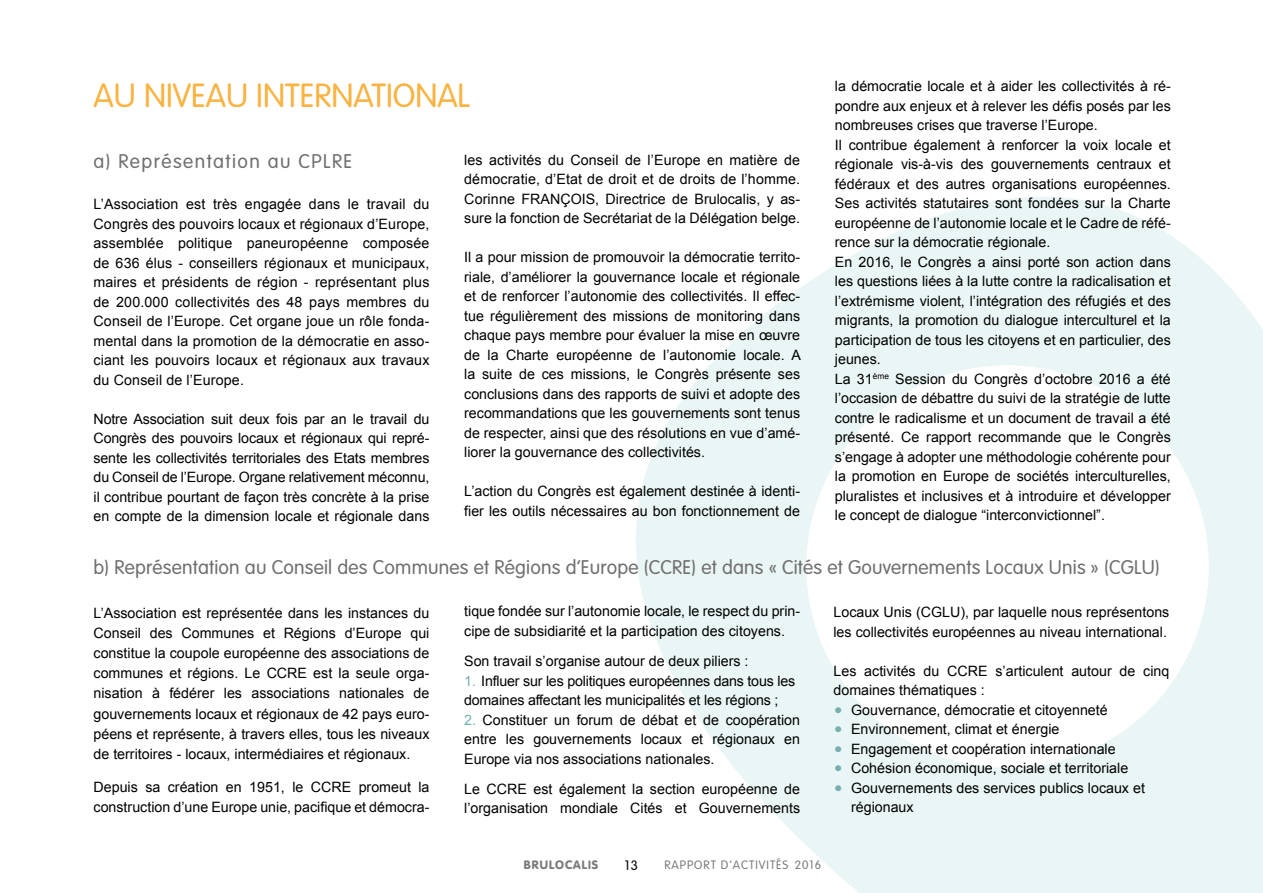
<style>
.page{position:relative;width:1263px;height:893px;background:#fff}
.page>*{position:absolute;margin:0;border:0;box-sizing:border-box;transform-origin:0 0}
.t1{font:300 33px "VAG Rounded";color:#f9b342}
.t2{font:300 19.5px "VAG Rounded";letter-spacing:.01em;color:#706f6f}
.t3{font:300 19.5px "VAG Rounded";letter-spacing:.075em;color:#706f6f}
.t4{font:14.25px/19.5px "Arial";color:#000}
.t5{font:300 13.5px "VAG Rounded";color:#000}
.t6{font:300 12px "VAG Rounded";letter-spacing:.08em;color:#7c7b7b}
.t7{font:900 12px "VAG Rounded";letter-spacing:.08em;color:#7c7b7b}
.s1{color:#76afae}
</style>
<div class="page">
<svg style="left:636px;top:197px;width:627px;height:696px;fill:#eaf5f6"></svg>
<svg style="left:835px;top:707px;width:6px;height:6px"></svg>
<svg style="left:835px;top:726px;width:6px;height:6px"></svg>
<svg style="left:835px;top:746px;width:6px;height:6px"></svg>
<svg style="left:835px;top:765px;width:6px;height:6px"></svg>
<svg style="left:835px;top:785px;width:6px;height:6px"></svg>
<h1 class="t1" style="left:94px;top:76px;width:378px">AU NIVEAU INTERNATIONAL</h1>
<p class="t4" style="left:835px;top:77px;width:337px">la démocratie locale et à aider les collectivités à ré&shy;pondre aux enjeux et à relever les défis posés par les nombreuses crises que traverse l’Europe.<br>Il contribue également à renforcer la voix locale et régionale vis-à-vis des gouvernements centraux et fédéraux et des autres organisations européennes.<br>Ses activités statutaires sont fondées sur la Charte européenne de l’autonomie locale et le Cadre de réfé&shy;rence sur la démocratie régionale.<br>En 2016, le Congrès a ainsi porté son action dans les questions liées à la lutte contre la radicalisation et l’extrémisme violent, l’intégration des réfugiés et des migrants, la promotion du dialogue interculturel et la participation de tous les citoyens et en particulier, des jeunes.<br>La 31<sup>ème</sup> Session du Congrès d’octobre 2016 a été l’occasion de débattre du suivi de la stratégie de lutte contre le radicalisme et un document de travail a été présenté. Ce rapport recommande que le Congrès s’engage à adopter une méthodologie cohérente pour la promotion en Europe de sociétés interculturelles, pluralistes et inclusives et à introduire et développer le concept de dialogue “interconvictionnel”.</p>
<h2 class="t3" style="left:94px;top:150px;width:260px">a) Représentation au CPLRE</h2>
<p class="t4" style="left:464px;top:150px;width:337px;text-align:justify">les activités du Conseil de l’Europe en matière de démocratie, d’Etat de droit et de droits de l’homme.<br>Corinne FRANÇOIS, Directrice de Brulocalis, y as&shy;sure la fonction de Secrétariat de la Délégation belge.</p>
<p class="t4" style="left:464px;top:248px;width:338px;text-align:justify">Il a pour mission de promouvoir la démocratie territo&shy;riale, d’améliorer la gouvernance locale et régionale et de renforcer l’autonomie des collectivités. Il effec&shy;tue régulièrement des missions de monitoring dans chaque pays membre pour évaluer la mise en œuvre de la Charte européenne de l’autonomie locale. A la suite de ces missions, le Congrès présente ses conclusions dans des rapports de suivi et adopte des recommandations que les gouvernements sont tenus de respecter, ainsi que des résolutions en vue d’amé&shy;liorer la gouvernance des collectivités.</p>
<p class="t4" style="left:464px;top:482px;width:337px">L’action du Congrès est également destinée à identi&shy;fier les outils nécessaires au bon fonctionnement de</p>
<p class="t4" style="left:94px;top:195px;width:337px;text-align:justify">L’Association est très engagée dans le travail du Congrès des pouvoirs locaux et régionaux d’Europe, assemblée politique paneuropéenne composée de 636 élus - conseillers régionaux et municipaux, maires et présidents de région - représentant plus de 200.000 collectivités des 48 pays membres du Conseil de l’Europe. Cet organe joue un rôle fonda&shy;mental dans la promotion de la démocratie en asso&shy;ciant les pouvoirs locaux et régionaux aux travaux du Conseil de l’Europe.</p>
<p class="t4" style="left:94px;top:409px;width:337px;text-align:justify">Notre Association suit deux fois par an le travail du Congrès des pouvoirs locaux et régionaux qui repré&shy;sente les collectivités territoriales des Etats membres du Conseil de l’Europe. Organe relativement méconnu, il contribue pourtant de façon très concrète à la prise en compte de la dimension locale et régionale dans</p>
<h2 class="t2" style="left:94px;top:556px;width:1068px">b) Représentation au Conseil des Communes et Régions d’Europe (CCRE) et dans « Cités et Gouvernements Locaux Unis » (CGLU)</h2>
<p class="t4" style="left:94px;top:603px;width:337px;line-height:20.2px;text-align:justify">L’Association est représentée dans les instances du Conseil des Communes et Régions d’Europe qui constitue la coupole européenne des associations de communes et régions. Le CCRE est la seule orga&shy;nisation à fédérer les associations nationales de gouvernements locaux et régionaux de 42 pays euro&shy;péens et représente, à travers elles, tous les niveaux de territoires - locaux, intermédiaires et régionaux.</p>
<p class="t4" style="left:94px;top:777px;width:337px;line-height:20.2px">Depuis sa création en 1951, le CCRE promeut la construction d’une Europe unie, pacifique et démocra-</p>
<p class="t4" style="left:464px;top:602px;width:337px">tique fondée sur l’autonomie locale, le respect du prin&shy;cipe de subsidiarité et la participation des citoyens.</p>
<p class="t4" style="left:464px;top:651px;width:286px">Son travail s’organise autour de deux piliers :</p>
<p class="t4" style="left:464px;top:671px;width:332px"><span class="s1">1.</span> Influer sur les politiques européennes dans tous les domaines affectant les municipalités et les régions ;</p>
<p class="t4" style="left:464px;top:710px;width:337px;text-align:justify"><span class="s1">2.</span> Constituer un forum de débat et de coopération entre les gouvernements locaux et régionaux en Europe via nos associations nationales.</p>
<p class="t4" style="left:464px;top:779px;width:337px">Le CCRE est également la section européenne de l’organisation mondiale Cités et Gouvernements</p>
<p class="t4" style="left:833px;top:602px;width:337px">Locaux Unis (CGLU), par laquelle nous représentons les collectivités européennes au niveau international.</p>
<p class="t4" style="left:833px;top:661px;width:337px">Les activités du CCRE s’articulent autour de cinq</p>
<p class="t4" style="left:833px;top:680px;width:153px">domaines thématiques :</p>
<p class="t4" style="left:851px;top:700px;width:258px">Gouvernance, démocratie et citoyenneté</p>
<p class="t4" style="left:851px;top:719px;width:210px">Environnement, climat et énergie</p>
<p class="t4" style="left:851px;top:739px;width:266px">Engagement et coopération internationale</p>
<p class="t4" style="left:851px;top:758px;width:279px">Cohésion économique, sociale et territoriale</p>
<p class="t4" style="left:851px;top:778px;width:295px">Gouvernements des services publics locaux et</p>
<p class="t4" style="left:851px;top:797px;width:64px">régionaux</p>
<p class="t7" style="left:524px;top:857px;width:76px">BRULOCALIS</p>
<p class="t5" style="left:625px;top:858px;width:15px">13</p>
<p class="t6" style="left:664px;top:858px;width:158px">RAPPORT D’ACTIVITÉS 2016</p>
</div>
